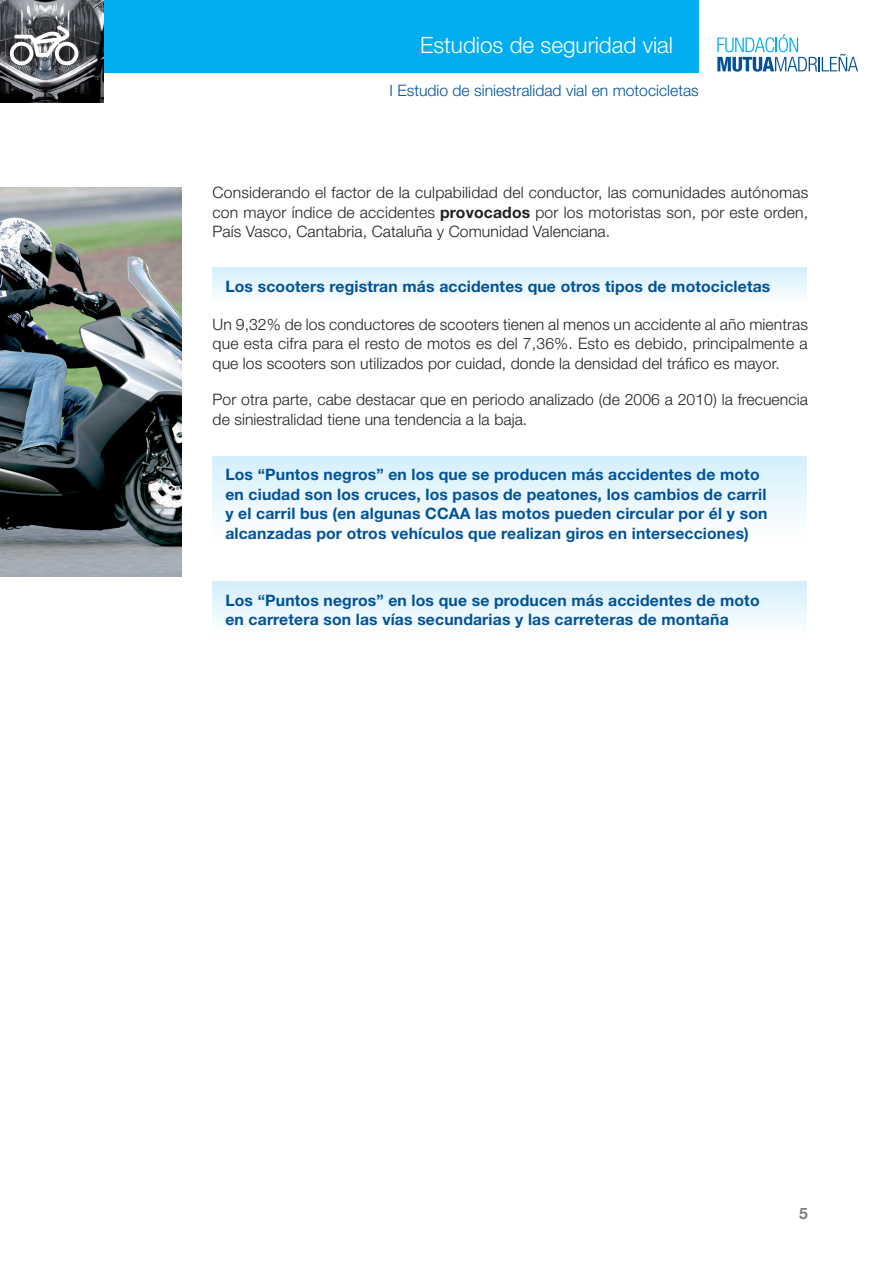
<style>
.page{position:relative;width:893px;height:1263px;background:#fff}
.page>*{position:absolute;margin:0;border:0;box-sizing:border-box;transform-origin:0 0}
.t1{font:300 22.5px "Helvetica Neue LT Std";color:#fff}
.t2{font:300 15.75px/19.5px "Helvetica Neue LT Std";letter-spacing:.005em;color:#231f20;text-align:justify}
.t3{font:700 15.75px/19.5px "Helvetica Neue LT Std";letter-spacing:.01em;color:#01529a}
.t4{font:300 15.75px "Helvetica Neue LT Std";color:#01529a}
.s1{font-weight:700}
</style>
<div class="page">
<div style="left:213px;top:268px;width:593px;height:42px;background:linear-gradient(to bottom,#d4effb,#fff)"></div>
<div style="left:213px;top:456px;width:593px;height:98px;background:linear-gradient(to bottom,#d4effb,#fff)"></div>
<div style="left:213px;top:582px;width:593px;height:64px;background:linear-gradient(to bottom,#d4effb,#fff)"></div>
<img style="left:0;top:187px;width:181px;height:390px">
<svg style="left:717px;top:34px;width:141px;height:38px"></svg>
<div style="left:0;top:0;width:698px;height:73px;background:#00aeef"></div>
<img style="left:0;top:0;width:103px;height:102px">
<div style="left:10px;top:42px;width:23px;height:23px;border:4px solid #fff;border-radius:50%"></div>
<div style="left:55px;top:42px;width:23px;height:23px;border:4px solid #fff;border-radius:50%"></div>
<svg style="left:12px;top:24px;width:59px;height:35px;background:#8d8e92"></svg>
<h1 class="t1" style="left:420px;top:31px;width:254px">Estudios de seguridad vial</h1>
<p class="t4" style="left:390px;top:81px;width:311px">I Estudio de siniestralidad vial en motocicletas</p>
<p class="t2" style="left:213px;top:183px;width:597px">Considerando el factor de la culpabilidad del conductor, las comunidades autónomas con mayor índice de accidentes <span class="s1">provocados</span> por los motoristas son, por este orden, País Vasco, Cantabria, Cataluña y Comunidad Valenciana.</p>
<p class="t3" style="left:225px;top:276px;width:546px">Los scooters registran más accidentes que otros tipos de motocicletas</p>
<p class="t2" style="left:213px;top:314px;width:597px">Un 9,32% de los conductores de scooters tienen al menos un accidente al año mientras que esta cifra para el resto de motos es del 7,36%. Esto es debido, principalmente a que los scooters son utilizados por cuidad, donde la densidad del tráfico es mayor.</p>
<p class="t2" style="left:213px;top:390px;width:597px">Por otra parte, cabe destacar que en periodo analizado (de 2006 a 2010) la frecuencia de siniestralidad tiene una tendencia a la baja.</p>
<p class="t3" style="left:225px;top:464px;width:544px">Los “Puntos negros” en los que se producen más accidentes de moto en ciudad son los cruces, los pasos de peatones, los cambios de carril y el carril bus (en algunas CCAA las motos pueden circular por él y son alcanzadas por otros vehículos que realizan giros en intersecciones)</p>
<p class="t3" style="left:225px;top:590px;width:536px">Los “Puntos negros” en los que se producen más accidentes de moto en carretera son las vías secundarias y las carreteras de montaña</p>
</div>
